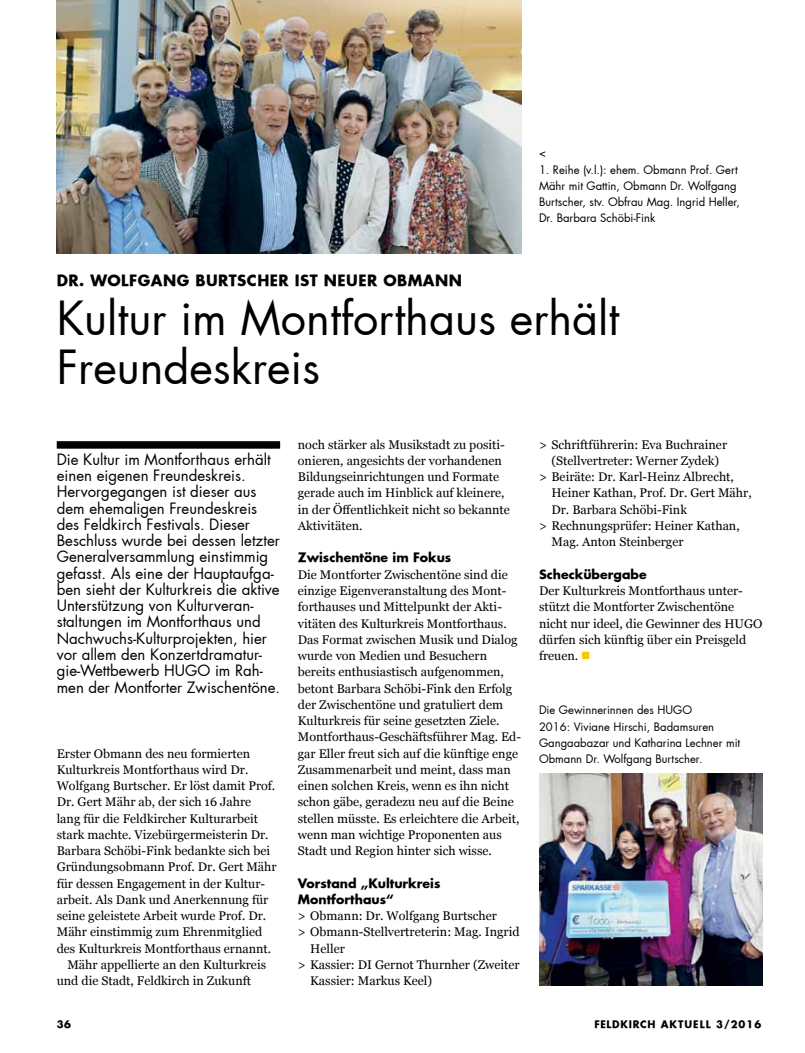
<style>
.page{position:relative;width:805px;height:1053px;background:#fff}
.page>*{position:absolute;margin:0;border:0;box-sizing:border-box;transform-origin:0 0}
.t1{font:45px/48.8px "Futura";color:#000}
.t2{font:15px/16.2px "Futura";color:#000}
.t3{font:700 15px "Futura";letter-spacing:.03em;color:#000}
.t4{font:12.5px/16.2px "Georgia";color:#000}
.t5{font:700 12.5px/16.2px "Futura";color:#000}
.t6{font:11.25px/16.2px "Futura";color:#000}
.t7{font:700 10px "Futura";letter-spacing:.085em;color:#000}
.s1{color:#ffc600}
</style>
<div class="page">
<img style="left:57px;top:0;width:464px;height:253px">
<div style="left:57px;top:441px;width:223px;height:7px;background:#000"></div>
<img style="left:539px;top:773px;width:223px;height:212px">
<p class="t6" style="left:539px;top:145px;width:8px">&lt;</p>
<p class="t6" style="left:539px;top:161px;width:202px">1. Reihe (v.l.): ehem. Obmann Prof. Gert Mähr mit Gattin, Obmann Dr. Wolfgang Burtscher, stv. Obfrau Mag. Ingrid Heller, Dr. Barbara Schöbi-Fink</p>
<p class="t3" style="left:57px;top:270px;width:150px">Dr. Wolfgang Burtscher</p>
<p class="t3" style="left:295px;top:270px;width:9px">ist</p>
<p class="t3" style="left:324px;top:270px;width:25px">neuer</p>
<p class="t3" style="left:383px;top:270px;width:80px">Obmann</p>
<h1 class="t1" style="left:57px;top:294px;width:564px">Kultur im Montforthaus erhält<br>Freundeskreis</h1>
<p class="t2" style="left:57px;top:451px;width:225px">Die Kultur im Montforthaus erhält einen eigenen Freundeskreis.<br>Hervorgegangen ist dieser aus dem ehemaligen Freundeskreis des Feldkirch Festivals. Dieser<br>Beschluss wurde bei dessen letzter<br>Generalversammlung einstimmig gefasst. Als eine der Hauptaufga&shy;ben sieht der Kulturkreis die aktive<br>Unterstützung von Kulturveran&shy;staltungen im Montforthaus und<br>Nachwuchs-Kulturprojekten, hier vor allem den Konzertdramatur&shy;gie-Wettbewerb HUGO im Rah&shy;men der Montforter Zwischentöne.</p>
<p class="t4" style="left:57px;top:745px;width:195px">Erster Obmann des neu formierten</p>
<p class="t4" style="left:57px;top:761px;width:193px">Kulturkreis Montforthaus wird Dr.</p>
<p class="t4" style="left:57px;top:777px;width:220px">Wolfgang Burtscher. Er löst damit Prof.</p>
<p class="t4" style="left:57px;top:794px;width:196px">Dr. Gert Mähr ab, der sich 16 Jahre</p>
<p class="t4" style="left:57px;top:810px;width:203px">lang für die Feldkircher Kulturarbeit</p>
<p class="t4" style="left:57px;top:826px;width:213px">stark machte. Vizebürgermeisterin Dr.</p>
<p class="t4" style="left:57px;top:842px;width:215px">Barbara Schöbi-Fink bedankte sich bei</p>
<p class="t4" style="left:57px;top:859px;width:221px">Gründungsobmann Prof. Dr. Gert Mähr</p>
<p class="t4" style="left:57px;top:875px;width:210px">für dessen Engagement in der Kultur-</p>
<p class="t4" style="left:57px;top:891px;width:213px">arbeit. Als Dank und Anerkennung für</p>
<p class="t4" style="left:57px;top:907px;width:211px">seine geleistete Arbeit wurde Prof. Dr.</p>
<p class="t4" style="left:57px;top:924px;width:207px">Mähr einstimmig zum Ehrenmitglied</p>
<p class="t4" style="left:57px;top:940px;width:216px">des Kulturkreis Montforthaus ernannt.</p>
<p class="t4" style="left:67px;top:956px;width:200px">Mähr appellierte an den Kulturkreis</p>
<p class="t4" style="left:57px;top:972px;width:196px">und die Stadt, Feldkirch in Zukunft</p>
<p class="t4" style="left:298px;top:436px;width:213px">noch stärker als Musikstadt zu positi&shy;onieren, angesichts der vorhandenen Bildungseinrichtungen und Formate gerade auch im Hinblick auf kleinere, in der Öffentlichkeit nicht so bekannte Aktivitäten.</p>
<p class="t5" style="left:298px;top:549px;width:155px">Zwischentöne im Fokus</p>
<p class="t4" style="left:298px;top:566px;width:225px">Die Montforter Zwischentöne sind die einzige Eigenveranstaltung des Mont&shy;forthauses und Mittelpunkt der Akti&shy;vitäten des Kulturkreis Montforthaus.<br>Das Format zwischen Musik und Dialog wurde von Medien und Besuchern bereits enthusiastisch aufgenommen, betont Barbara Schöbi-Fink den Erfolg der Zwischentöne und gratuliert dem Kulturkreis für seine gesetzten Ziele.<br>Montforthaus-Geschäftsführer Mag. Ed&shy;gar Eller freut sich auf die künftige enge Zusammenarbeit und meint, dass man einen solchen Kreis, wenn es ihn nicht schon gäbe, geradezu neu auf die Beine stellen müsste. Es erleichtere die Arbeit, wenn man wichtige Proponenten aus Stadt und Region hinter sich wisse.</p>
<p class="t5" style="left:298px;top:874px;width:144px">Vorstand „Kulturkreis<br>Montforthaus“</p>
<p class="t4" style="left:298px;top:907px;width:200px">&gt; Obmann: Dr. Wolfgang Burtscher</p>
<p class="t4" style="left:298px;top:924px;width:223px">&gt; Obmann-Stellvertreterin: Mag. Ingrid</p>
<p class="t4" style="left:310px;top:940px;width:36px">Heller</p>
<p class="t4" style="left:298px;top:956px;width:223px">&gt; Kassier: DI Gernot Thurnher (Zweiter</p>
<p class="t4" style="left:310px;top:972px;width:123px">Kassier: Markus Keel)</p>
<p class="t4" style="left:539px;top:436px;width:189px">&gt; Schriftführerin: Eva Buchrainer</p>
<p class="t4" style="left:551px;top:452px;width:169px">(Stellvertreter: Werner Zydek)</p>
<p class="t4" style="left:539px;top:469px;width:196px">&gt; Beiräte: Dr. Karl-Heinz Albrecht,</p>
<p class="t4" style="left:551px;top:485px;width:202px">Heiner Kathan, Prof. Dr. Gert Mähr,</p>
<p class="t4" style="left:551px;top:501px;width:137px">Dr. Barbara Schöbi-Fink</p>
<p class="t4" style="left:539px;top:517px;width:202px">&gt; Rechnungsprüfer: Heiner Kathan,</p>
<p class="t4" style="left:551px;top:534px;width:133px">Mag. Anton Steinberger</p>
<p class="t5" style="left:539px;top:565px;width:109px">Scheckübergabe</p>
<p class="t4" style="left:539px;top:582px;width:225px">Der Kulturkreis Montforthaus unter&shy;stützt die Montforter Zwischentöne nicht nur ideel, die Gewinner des HUGO dürfen sich künftig über ein Preisgeld freuen. <span class="s1">■</span></p>
<p class="t6" style="left:539px;top:702px;width:203px">Die Gewinnerinnen des HUGO<br>2016: Viviane Hirschi, Badamsuren Gangaabazar und Katharina Lechner mit Obmann Dr. Wolfgang Burtscher.</p>
<p class="t7" style="left:57px;top:1017px;width:16px">36</p>
<p class="t7" style="left:594px;top:1017px;width:168px">FELDKIRCH AKTUELL 3/2016</p>
</div>
